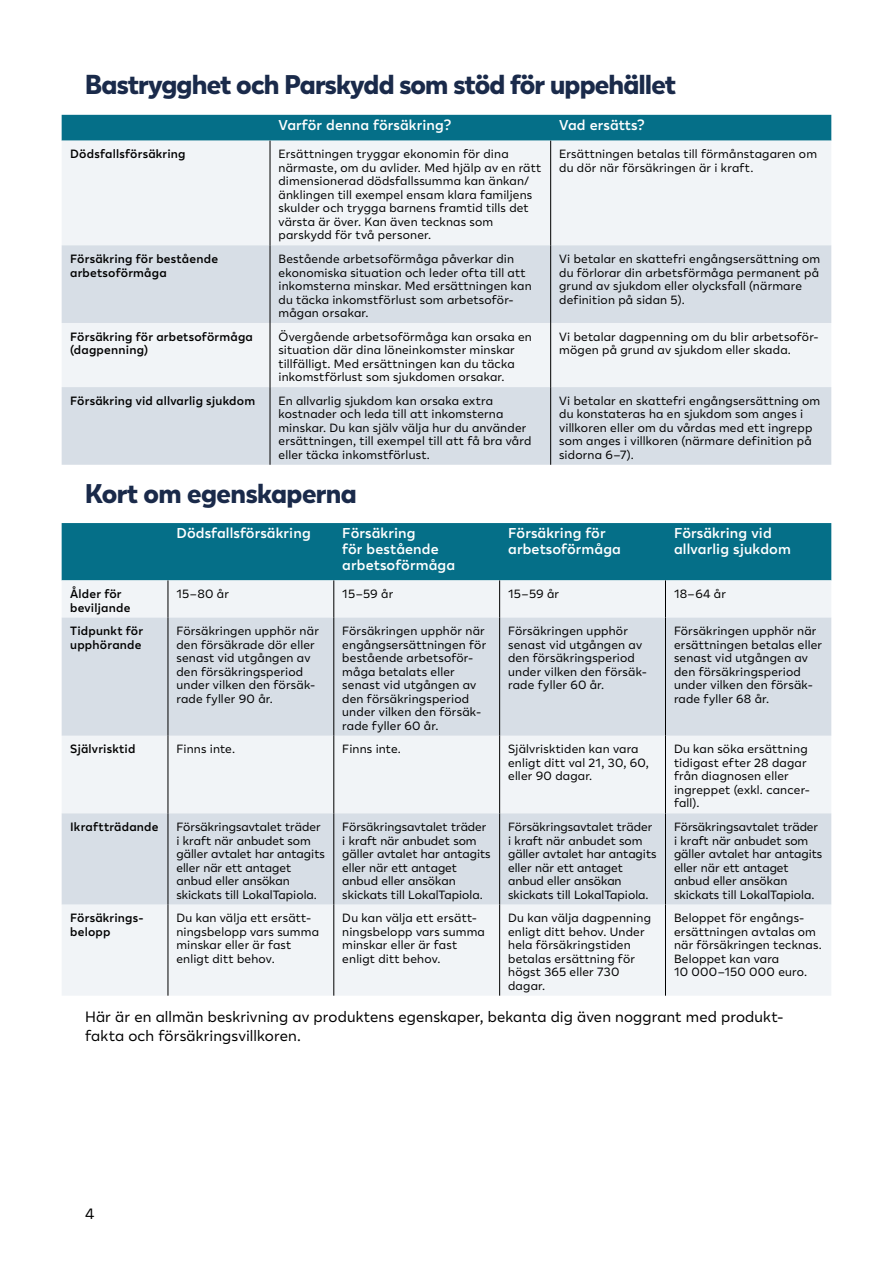
<style>
.page{position:relative;width:893px;height:1263px;background:#fff}
.page>*{position:absolute;margin:0;border:0;box-sizing:border-box;transform-origin:0 0}
.H2_Otsikot{font:800 27px "Lahi Tapiola Sans";letter-spacing:-.03em;color:#1a2a4a}
.Leipis{font:15px/19.5px "Lahi Tapiola Sans";letter-spacing:.005em;color:#000}
.LAATIKKO_Otsikko{font:600 14.25px/15.8px "Lahi Tapiola Sans";letter-spacing:.01em;color:#fff}
.LAATIKKO_Leipis{font:12px/13.5px "Lahi Tapiola Sans";letter-spacing:.015em;color:#000}
.LAATIKKO_Leipis-2{font:600 12px/13.5px "Lahi Tapiola Sans";letter-spacing:.02em;color:#000}
</style>
<div class="page">
<div style="left:62px;top:115px;width:769px;height:26px;background:#056f88"></div>
<div style="left:62px;top:141px;width:769px;height:104px;background:#f1f4f7"></div>
<svg style="left:62px;top:245px;width:769px;height:220px;fill:#d7dee6"></svg>
<hr style="left:270px;top:141px;width:1px;height:104px;background:#000">
<hr style="left:550px;top:141px;width:1px;height:104px;background:#000">
<hr style="left:270px;top:245px;width:1px;height:78px;background:#000">
<hr style="left:550px;top:245px;width:1px;height:78px;background:#000">
<hr style="left:270px;top:323px;width:1px;height:64px;background:#000">
<hr style="left:550px;top:323px;width:1px;height:64px;background:#000">
<hr style="left:270px;top:387px;width:1px;height:78px;background:#000">
<hr style="left:550px;top:387px;width:1px;height:78px;background:#000">
<div style="left:62px;top:523px;width:769px;height:57px;background:#056f88"></div>
<div style="left:62px;top:580px;width:769px;height:416px;background:#f1f4f7"></div>
<svg style="left:62px;top:617px;width:769px;height:287px;fill:#d7dee6"></svg>
<hr style="left:168px;top:580px;width:1px;height:37px;background:#000">
<hr style="left:334px;top:580px;width:1px;height:37px;background:#000">
<hr style="left:499px;top:580px;width:1px;height:37px;background:#000">
<hr style="left:665px;top:580px;width:1px;height:37px;background:#000">
<hr style="left:168px;top:617px;width:1px;height:119px;background:#000">
<hr style="left:334px;top:617px;width:1px;height:119px;background:#000">
<hr style="left:499px;top:617px;width:1px;height:119px;background:#000">
<hr style="left:665px;top:617px;width:1px;height:119px;background:#000">
<hr style="left:168px;top:736px;width:1px;height:77px;background:#000">
<hr style="left:334px;top:736px;width:1px;height:77px;background:#000">
<hr style="left:499px;top:736px;width:1px;height:77px;background:#000">
<hr style="left:665px;top:736px;width:1px;height:77px;background:#000">
<hr style="left:168px;top:813px;width:1px;height:91px;background:#000">
<hr style="left:334px;top:813px;width:1px;height:91px;background:#000">
<hr style="left:499px;top:813px;width:1px;height:91px;background:#000">
<hr style="left:665px;top:813px;width:1px;height:91px;background:#000">
<hr style="left:168px;top:904px;width:1px;height:92px;background:#000">
<hr style="left:334px;top:904px;width:1px;height:92px;background:#000">
<hr style="left:499px;top:904px;width:1px;height:92px;background:#000">
<hr style="left:665px;top:904px;width:1px;height:92px;background:#000">
<h2 class="H2_Otsikot" style="left:85px;top:63px;width:592px">Bastrygghet och Parskydd som stöd för uppehället</h2>
<p class="LAATIKKO_Otsikko" style="left:279px;top:117px;width:174px">Varför denna försäkring?</p>
<p class="LAATIKKO_Otsikko" style="left:559px;top:117px;width:87px">Vad ersätts?</p>
<p class="LAATIKKO_Leipis-2" style="left:70px;top:147px;width:117px">Dödsfallsförsäkring</p>
<p class="LAATIKKO_Leipis" style="left:279px;top:147px;width:264px">Ersättningen tryggar ekonomin för dina närmaste, om du avlider. Med hjälp av en rätt dimensionerad dödsfallssumma kan änkan/ änklingen till exempel ensam klara familjens skulder och trygga barnens framtid tills det värsta är över. Kan även tecknas som parskydd för två personer.</p>
<p class="LAATIKKO_Leipis" style="left:559px;top:147px;width:259px">Ersättningen betalas till förmånstagaren om du dör när försäkringen är i kraft.</p>
<p class="LAATIKKO_Leipis-2" style="left:70px;top:251px;width:149px">Försäkring för bestående arbetsoförmåga</p>
<p class="LAATIKKO_Leipis" style="left:279px;top:251px;width:255px">Bestående arbetsoförmåga påverkar din ekonomiska situation och leder ofta till att inkomsterna minskar. Med ersättningen kan du täcka inkomstförlust som arbetsoför&shy;mågan orsakar.</p>
<p class="LAATIKKO_Leipis" style="left:559px;top:251px;width:263px">Vi betalar en skattefri engångsersättning om du förlorar din arbetsförmåga permanent på grund av sjukdom eller olycksfall (närmare definition på sidan 5).</p>
<p class="LAATIKKO_Leipis-2" style="left:70px;top:329px;width:184px">Försäkring för arbetsoförmåga (dagpenning)</p>
<p class="LAATIKKO_Leipis" style="left:279px;top:329px;width:255px">Övergående arbetsoförmåga kan orsaka en situation där dina löneinkomster minskar tillfälligt. Med ersättningen kan du täcka inkomstförlust som sjukdomen orsakar.</p>
<p class="LAATIKKO_Leipis" style="left:559px;top:329px;width:261px">Vi betalar dagpenning om du blir arbetsoför&shy;mögen på grund av sjukdom eller skada.</p>
<p class="LAATIKKO_Leipis-2" style="left:70px;top:393px;width:186px">Försäkring vid allvarlig sjukdom</p>
<p class="LAATIKKO_Leipis" style="left:279px;top:393px;width:254px">En allvarlig sjukdom kan orsaka extra kostnader och leda till att inkomsterna minskar. Du kan själv välja hur du använder ersättningen, till exempel till att få bra vård eller täcka inkomstförlust.</p>
<p class="LAATIKKO_Leipis" style="left:559px;top:393px;width:263px">Vi betalar en skattefri engångsersättning om du konstateras ha en sjukdom som anges i villkoren eller om du vårdas med ett ingrepp som anges i villkoren (närmare definition på sidorna 6–7).</p>
<h2 class="H2_Otsikot" style="left:85px;top:471px;width:273px">Kort om egenskaperna</h2>
<p class="LAATIKKO_Otsikko" style="left:176px;top:525px;width:136px">Dödsfallsförsäkring</p>
<p class="LAATIKKO_Otsikko" style="left:342px;top:525px;width:114px">Försäkring<br>för bestående arbetsoförmåga</p>
<p class="LAATIKKO_Otsikko" style="left:508px;top:525px;width:114px">Försäkring för arbetsoförmåga</p>
<p class="LAATIKKO_Otsikko" style="left:674px;top:525px;width:118px">Försäkring vid allvarlig sjukdom</p>
<p class="LAATIKKO_Leipis-2" style="left:70px;top:586px;width:62px">Ålder för beviljande</p>
<p class="LAATIKKO_Leipis" style="left:176px;top:586px;width:54px">15–80 år</p>
<p class="LAATIKKO_Leipis" style="left:342px;top:586px;width:53px">15–59 år</p>
<p class="LAATIKKO_Leipis" style="left:508px;top:586px;width:53px">15–59 år</p>
<p class="LAATIKKO_Leipis" style="left:674px;top:586px;width:53px">18–64 år</p>
<p class="LAATIKKO_Leipis-2" style="left:70px;top:624px;width:75px">Tidpunkt för upphörande</p>
<p class="LAATIKKO_Leipis" style="left:176px;top:623px;width:144px">Försäkringen upphör när den försäkrade dör eller senast vid utgången av den försäkringsperiod under vilken den försäk&shy;rade fyller 90 år.</p>
<p class="LAATIKKO_Leipis" style="left:342px;top:623px;width:145px">Försäkringen upphör när engångsersättningen för bestående arbetsoför&shy;måga betalats eller senast vid utgången av den försäkringsperiod under vilken den försäk&shy;rade fyller 60 år.</p>
<p class="LAATIKKO_Leipis" style="left:508px;top:623px;width:140px">Försäkringen upphör senast vid utgången av den försäkringsperiod under vilken den försäk&shy;rade fyller 60 år.</p>
<p class="LAATIKKO_Leipis" style="left:674px;top:623px;width:150px">Försäkringen upphör när ersättningen betalas eller senast vid utgången av den försäkringsperiod under vilken den försäk&shy;rade fyller 68 år.</p>
<p class="LAATIKKO_Leipis-2" style="left:70px;top:742px;width:67px">Självrisktid</p>
<p class="LAATIKKO_Leipis" style="left:176px;top:742px;width:60px">Finns inte.</p>
<p class="LAATIKKO_Leipis" style="left:342px;top:742px;width:60px">Finns inte.</p>
<p class="LAATIKKO_Leipis" style="left:508px;top:742px;width:142px">Självrisktiden kan vara enligt ditt val 21, 30, 60, eller 90 dagar.</p>
<p class="LAATIKKO_Leipis" style="left:674px;top:742px;width:138px">Du kan söka ersättning tidigast efter 28 dagar från diagnosen eller ingreppet (exkl. cancer&shy;fall).</p>
<p class="LAATIKKO_Leipis-2" style="left:70px;top:819px;width:90px">Ikraftträdande</p>
<p class="LAATIKKO_Leipis" style="left:176px;top:819px;width:150px">Försäkringsavtalet träder i kraft när anbudet som gäller avtalet har antagits eller när ett antaget anbud eller ansökan skickats till LokalTapiola.</p>
<p class="LAATIKKO_Leipis" style="left:342px;top:819px;width:150px">Försäkringsavtalet träder i kraft när anbudet som gäller avtalet har antagits eller när ett antaget anbud eller ansökan skickats till LokalTapiola.</p>
<p class="LAATIKKO_Leipis" style="left:508px;top:819px;width:150px">Försäkringsavtalet träder i kraft när anbudet som gäller avtalet har antagits eller när ett antaget anbud eller ansökan skickats till LokalTapiola.</p>
<p class="LAATIKKO_Leipis" style="left:674px;top:819px;width:150px">Försäkringsavtalet träder i kraft när anbudet som gäller avtalet har antagits eller när ett antaget anbud eller ansökan skickats till LokalTapiola.</p>
<p class="LAATIKKO_Leipis-2" style="left:70px;top:910px;width:75px">Försäkrings&shy;belopp</p>
<p class="LAATIKKO_Leipis" style="left:176px;top:910px;width:144px">Du kan välja ett ersätt&shy;ningsbelopp vars summa minskar eller är fast enligt ditt behov.</p>
<p class="LAATIKKO_Leipis" style="left:342px;top:910px;width:144px">Du kan välja ett ersätt&shy;ningsbelopp vars summa minskar eller är fast enligt ditt behov.</p>
<p class="LAATIKKO_Leipis" style="left:508px;top:910px;width:144px">Du kan välja dagpenning enligt ditt behov. Under hela försäkringstiden betalas ersättning för högst 365 eller 730 dagar.</p>
<p class="LAATIKKO_Leipis" style="left:674px;top:910px;width:149px">Beloppet för engångs&shy;ersättningen avtalas om när försäkringen tecknas.<br>Beloppet kan vara<br>10 000–150 000 euro.</p>
<p class="Leipis" style="left:85px;top:1006px;width:700px">Här är en allmän beskrivning av produktens egenskaper, bekanta dig även noggrant med produkt&shy;fakta och försäkringsvillkoren.</p>
<p class="Leipis" style="left:85px;top:1203px;width:11px">4</p>
</div>
